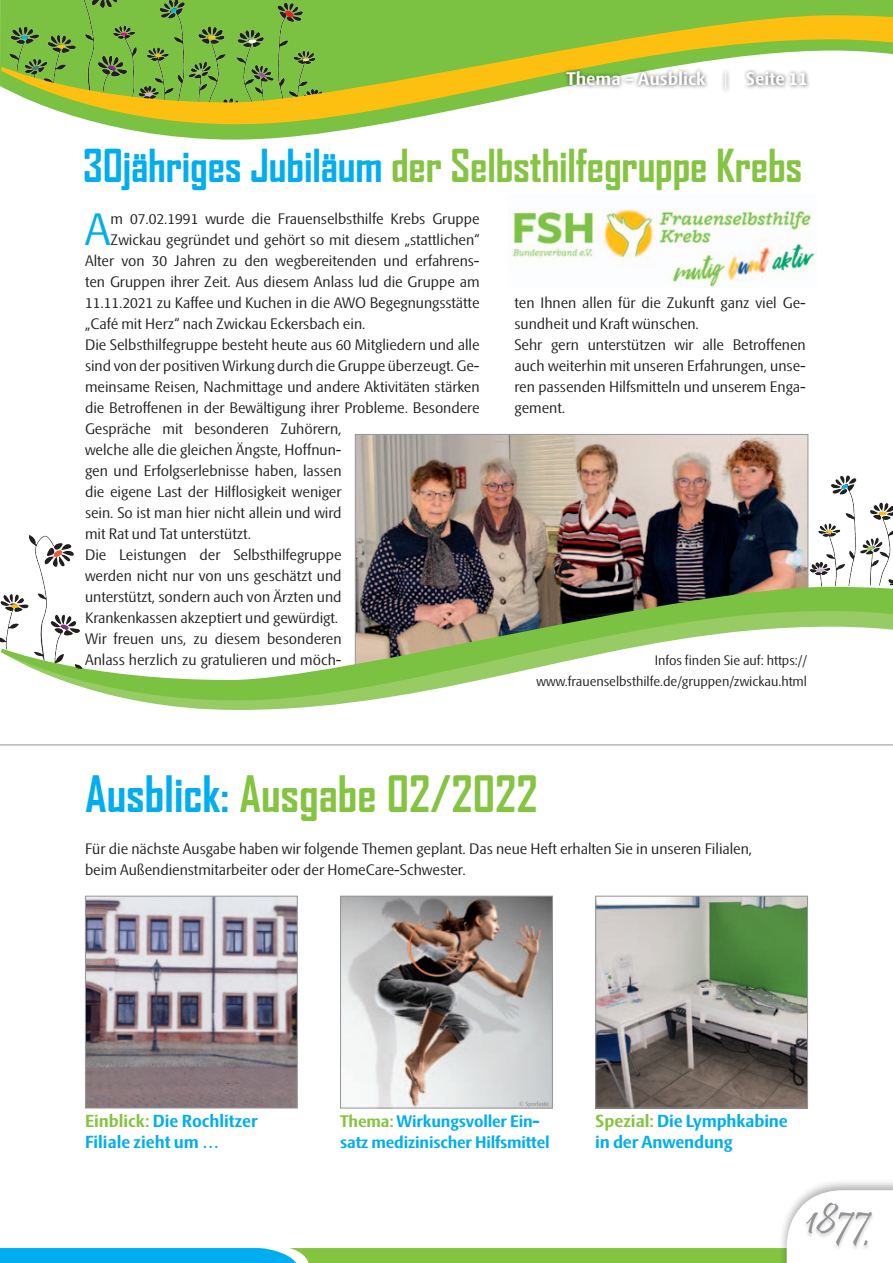
<style>
.page{position:relative;width:893px;height:1263px;background:#fff}
.page>*{position:absolute;margin:0;border:0;box-sizing:border-box;transform-origin:0 0}
.t1{font:700 48px "Agency FB";color:#84c440}
.t2{font:44.7px "Skoda Sans";color:#00aeef}
.t3{font:700 43.5px "Agency FB";letter-spacing:-.005em;color:#84c440}
.t4{font:700 18px "Skoda Sans";color:#fff}
.t5{font:700 17.25px/21px "Skoda Sans";color:#00aeef}
.t6{font:700 16.5px/21px "Skoda Sans";letter-spacing:-.01em;color:#00aeef}
.t7{font:15px/21px "Skoda Sans";color:#231f20}
.t8{font:13.5px/21px "Skoda Sans";color:#231f20;text-align:right}
.t9{font:6px "Skoda Sans";color:#808285}
.s1{font-weight:400}
.s2{color:#00aeef}
.s3{color:#84c440}
</style>
<div class="page">
<div style="left:778px;top:1178px;width:115px;height:85px;background:#231f20;opacity:.35"></div>
<svg style="left:0;top:1190px;width:893px;height:73px"></svg>
<svg style="left:103px;top:0;width:790px;height:140px;fill:#7bc142"></svg>
<img style="left:0;top:0;width:213px;height:87px">
<img style="left:213px;top:0;width:110px;height:15px">
<svg style="left:285px;top:10px;width:9px;height:5px"></svg>
<svg style="left:170px;top:8px;width:7px;height:5px"></svg>
<svg style="left:1px;top:15px;width:892px;height:109px;fill:#7bc142"></svg>
<img style="left:342px;top:898px;width:209px;height:208px">
<div style="left:340px;top:896px;width:213px;height:212px;border:1px solid #939598"></div>
<div style="left:562px;top:67px;width:249px;height:27px;background:#231f20;opacity:.75"></div>
<img style="left:597px;top:898px;width:209px;height:208px">
<div style="left:595px;top:896px;width:213px;height:212px;border:1px solid #939598"></div>
<hr style="left:0;top:744px;width:893px;height:1px;background:#939598">
<img style="left:87px;top:898px;width:209px;height:208px">
<div style="left:85px;top:896px;width:213px;height:212px;border:1px solid #939598"></div>
<img style="left:355px;top:434px;width:454px;height:153px">
<svg style="left:134px;top:700px;width:236px;height:10px;fill:#96cc63"></svg>
<svg style="left:34px;top:587px;width:859px;height:113px"></svg>
<img style="left:0;top:535px;width:83px;height:134px">
<svg style="left:11px;top:604px;width:8px;height:4px"></svg>
<svg style="left:74px;top:592px;width:6px;height:3px"></svg>
<svg style="left:61px;top:624px;width:8px;height:5px"></svg>
<svg style="left:53px;top:550px;width:10px;height:7px"></svg>
<img style="left:808px;top:447px;width:85px;height:140px">
<img style="left:885px;top:450px;width:8px;height:135px">
<svg style="left:879px;top:511px;width:8px;height:4px"></svg>
<svg style="left:826px;top:530px;width:7px;height:3px"></svg>
<svg style="left:816px;top:568px;width:8px;height:4px"></svg>
<svg style="left:866px;top:546px;width:8px;height:5px"></svg>
<svg style="left:841px;top:484px;width:7px;height:5px"></svg>
<img style="left:512px;top:209px;width:304px;height:78px">
<p class="t4" style="left:566px;top:68px;width:243px">Thema – Ausblick <span class="s1">|</span> Seite 11</p>
<h3 class="t3" style="left:83px;top:139px;width:721px"><span class="s2">30jähriges Jubiläum</span> der Selbsthilfegruppe Krebs</h3>
<h2 class="t2" style="left:85px;top:205px;width:27px">A</h2>
<p class="t7" style="left:111px;top:209px;width:370px">m 07.02.1991 wurde die Frauenselbsthilfe Krebs Gruppe</p>
<p class="t7" style="left:111px;top:230px;width:370px">Zwickau gegründet und gehört so mit diesem „stattlichen“</p>
<p class="t7" style="left:85px;top:251px;width:396px">Alter von 30 Jahren zu den wegbereitenden und erfahrens-</p>
<p class="t7" style="left:85px;top:272px;width:396px">ten Gruppen ihrer Zeit. Aus diesem Anlass lud die Gruppe am</p>
<p class="t7" style="left:85px;top:293px;width:396px">11.11.2021 zu Kaffee und Kuchen in die AWO Begegnungsstätte</p>
<p class="t7" style="left:85px;top:314px;width:282px">„Café mit Herz“ nach Zwickau Eckersbach ein.</p>
<p class="t7" style="left:85px;top:335px;width:396px">Die Selbsthilfegruppe besteht heute aus 60 Mitgliedern und alle</p>
<p class="t7" style="left:85px;top:356px;width:396px">sind von der positiven Wirkung durch die Gruppe überzeugt. Ge-</p>
<p class="t7" style="left:85px;top:377px;width:396px">meinsame Reisen, Nachmittage und andere Aktivitäten stärken</p>
<p class="t7" style="left:85px;top:398px;width:396px">die Betroffenen in der Bewältigung ihrer Probleme. Besondere</p>
<p class="t7" style="left:85px;top:419px;width:258px">Gespräche mit besonderen Zuhörern,</p>
<p class="t7" style="left:85px;top:440px;width:258px">welche alle die gleichen Ängste, Hoffnun-</p>
<p class="t7" style="left:85px;top:461px;width:258px">gen und Erfolgserlebnisse haben, lassen</p>
<p class="t7" style="left:85px;top:482px;width:258px">die eigene Last der Hilflosigkeit weniger</p>
<p class="t7" style="left:85px;top:503px;width:258px">sein. So ist man hier nicht allein und wird</p>
<p class="t7" style="left:85px;top:524px;width:167px">mit Rat und Tat unterstützt.</p>
<p class="t7" style="left:85px;top:545px;width:258px">Die Leistungen der Selbsthilfegruppe</p>
<p class="t7" style="left:85px;top:566px;width:258px">werden nicht nur von uns geschätzt und</p>
<p class="t7" style="left:85px;top:587px;width:258px">unterstützt, sondern auch von Ärzten und</p>
<p class="t7" style="left:85px;top:608px;width:255px">Krankenkassen akzeptiert und gewürdigt.</p>
<p class="t7" style="left:85px;top:629px;width:258px">Wir freuen uns, zu diesem besonderen</p>
<p class="t7" style="left:85px;top:650px;width:258px">Anlass herzlich zu gratulieren und möch-</p>
<p class="t7" style="left:514px;top:293px;width:293px">ten Ihnen allen für die Zukunft ganz viel Ge&shy;sundheit und Kraft wünschen.<br>Sehr gern unterstützen wir alle Betroffenen auch weiterhin mit unseren Erfahrungen, unse&shy;ren passenden Hilfsmitteln und unserem Enga&shy;gement.</p>
<p class="t8" style="left:537px;top:650px;width:272px">Infos finden Sie auf: https:// www.frauenselbsthilfe.de/gruppen/zwickau.html</p>
<h1 class="t1" style="left:85px;top:764px;width:454px"><span class="s2">Ausblick:</span> Ausgabe 02/2022</h1>
<p class="t7" style="left:85px;top:839px;width:669px">Für die nächste Ausgabe haben wir folgende Themen geplant. Das neue Heft erhalten Sie in unseren Filialen, beim Außendienstmitarbeiter oder der HomeCare-Schwester.</p>
<p class="t9" style="left:519px;top:1101px;width:32px">© Sporlastic</p>
<p class="t5" style="left:85px;top:1111px;width:174px"><span class="s3">Einblick:</span> Die Rochlitzer<br>Filiale zieht um …</p>
<p class="t6" style="left:340px;top:1111px;width:211px"><span class="s3">Thema:</span> Wirkungsvoller Ein&shy;satz medizinischer Hilfsmittel</p>
<p class="t5" style="left:595px;top:1111px;width:194px"><span class="s3">Spezial:</span> Die Lymphkabine in der Anwendung</p>
</div>
